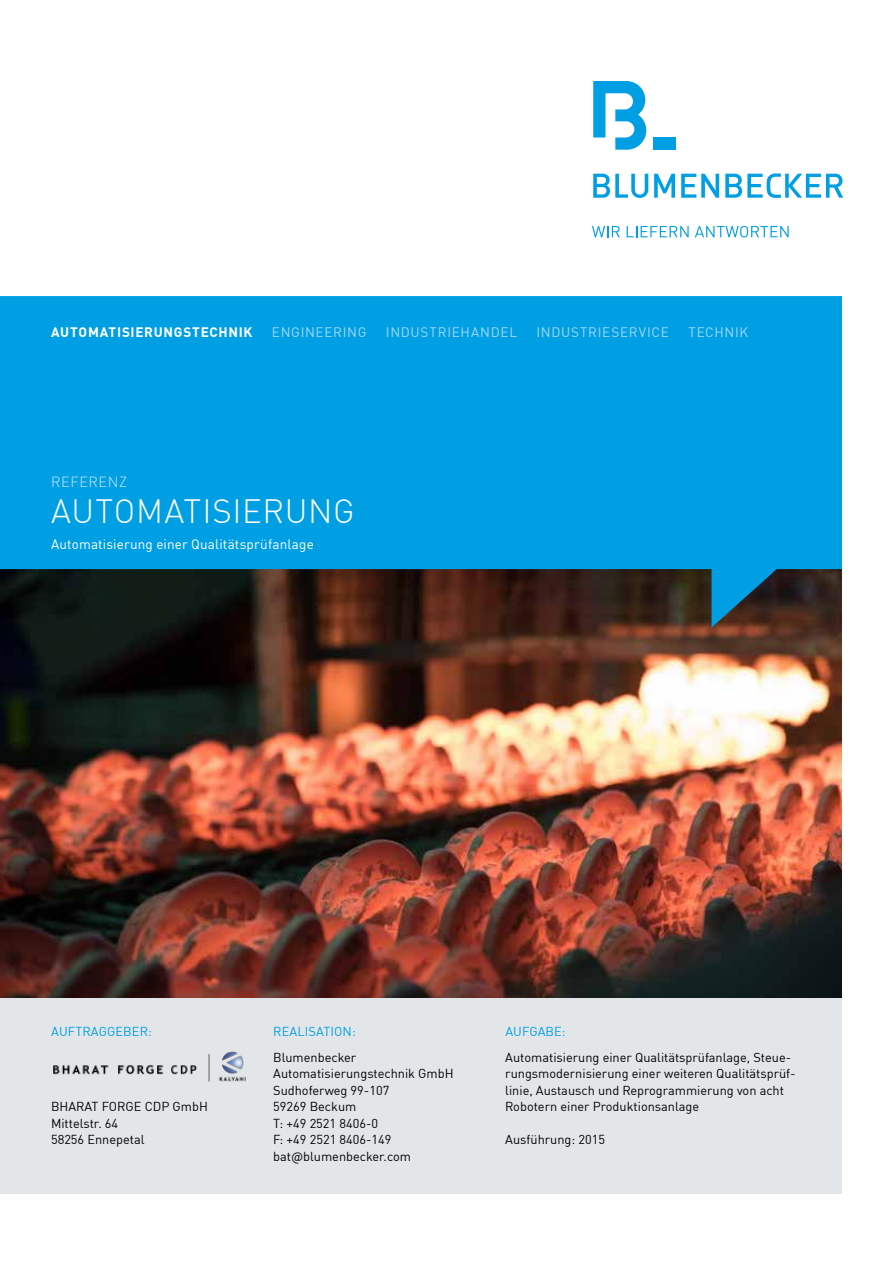
<style>
.page{position:relative;width:893px;height:1263px;background:#fff}
.page>*{position:absolute;margin:0;border:0;box-sizing:border-box;transform-origin:0 0}
.t1{font:300 33px "Blumenbecker DIN Pro";letter-spacing:.02em;color:#fff}
.t2{font:300 14.4px "Blumenbecker DIN Pro";letter-spacing:.04em;color:#c9e9fb}
.t3{font:13.5px "Blumenbecker DIN Pro";letter-spacing:.055em;color:#a1daf8}
.t4{font:13.5px "Blumenbecker DIN Pro";letter-spacing:.01em;color:#fff}
.t5{font:700 13.5px "Blumenbecker DIN Pro";letter-spacing:.05em;color:#fff}
.t6{font:12.75px/16.5px "Blumenbecker DIN Pro";color:#000}
.t7{font:12.75px "Blumenbecker DIN Pro";letter-spacing:.01em;color:#009fe3}
</style>
<div class="page">
<img style="left:0;top:628px;width:842px;height:370px">
<svg style="left:0;top:296px;width:842px;height:332px;background:#0789c0"></svg>
<svg style="left:593px;top:81px;width:53px;height:69px"></svg>
<div style="left:653px;top:137px;width:22px;height:13px;background:#009fe3"></div>
<svg style="left:593px;top:173px;width:250px;height:25px"></svg>
<svg style="left:592px;top:226px;width:28px;height:11px"></svg>
<svg style="left:627px;top:226px;width:62px;height:11px"></svg>
<svg style="left:695px;top:226px;width:94px;height:11px"></svg>
<div style="left:0;top:998px;width:842px;height:195px;background:#e3e6e8"></div>
<img style="left:53px;top:1051px;width:193px;height:31px">
<svg style="left:209px;top:1054px;width:1px;height:27px"></svg>
<p class="t5" style="left:51px;top:320px;width:203px">AUTOMATISIERUNGSTECHNIK</p>
<p class="t3" style="left:272px;top:321px;width:96px">ENGINEERING</p>
<p class="t3" style="left:386px;top:321px;width:133px">INDUSTRIEHANDEL</p>
<p class="t3" style="left:536px;top:321px;width:134px">INDUSTRIESERVICE</p>
<p class="t3" style="left:688px;top:321px;width:61px">TECHNIK</p>
<p class="t2" style="left:51px;top:471px;width:78px">REFERENZ</p>
<h1 class="t1" style="left:51px;top:486px;width:305px">AUTOMATISIERUNG</h1>
<p class="t4" style="left:51px;top:533px;width:264px">Automatisierung einer Qualitätsprüfanlage</p>
<p class="t7" style="left:51px;top:1021px;width:102px">AUFTRAGGEBER:</p>
<p class="t6" style="left:51px;top:1097px;width:158px">BHARAT FORGE CDP GmbH<br>Mittelstr. 64<br>58256 Ennepetal</p>
<p class="t7" style="left:273px;top:1021px;width:84px">REALISATION:</p>
<p class="t6" style="left:273px;top:1048px;width:182px">Blumenbecker<br>Automatisierungstechnik GmbH<br>Sudhoferweg 99-107<br>59269 Beckum<br>T: +49 2521 8406-0<br>F: +49 2521 8406-149 bat@blumenbecker.com</p>
<p class="t7" style="left:505px;top:1021px;width:62px">AUFGABE:</p>
<p class="t6" style="left:505px;top:1047px;width:292px">Automatisierung einer Qualitätsprüfanlage, Steue&shy;rungsmodernisierung einer weiteren Qualitätsprüf&shy;linie, Austausch und Reprogrammierung von acht Robotern einer Produktionsanlage</p>
<p class="t6" style="left:505px;top:1130px;width:101px">Ausführung: 2015</p>
</div>
